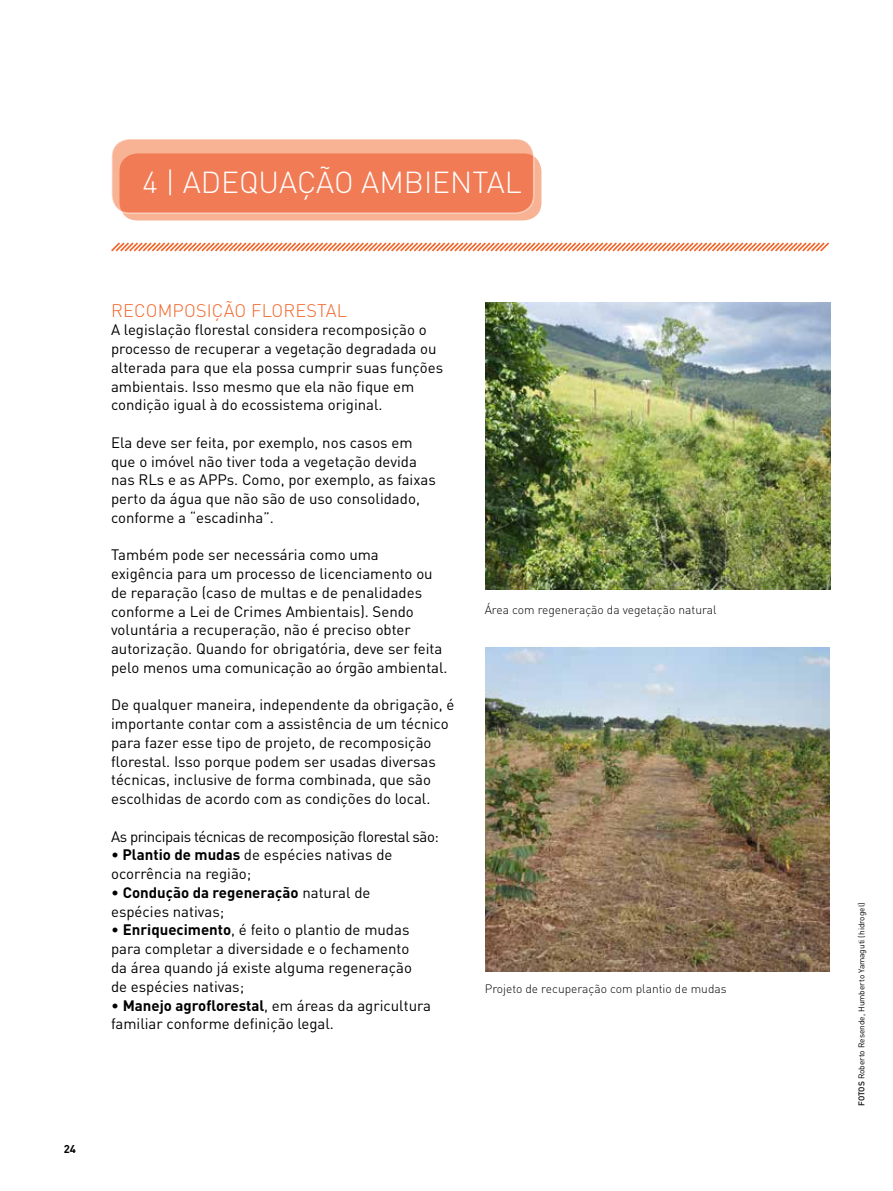
<style>
.page{position:relative;width:893px;height:1191px;background:#fff}
.page>*{position:absolute;margin:0;border:0;box-sizing:border-box;transform-origin:0 0}
.t1{font:300 30px "DIN";color:#fff}
.t2{font:300 18px "DIN";letter-spacing:.01em;color:#f26529}
.t3{font:15px/18.8px "DIN";color:#000}
.t4{font:15px "DIN";letter-spacing:-.03em;color:#000}
.t5{font:300 12px "DIN";color:#000}
.t6{font:700 11.25px "DIN";color:#000}
.t7{font:8.25px "DIN";color:#000}
.s1{font-weight:700}
.s2{font-weight:500}
</style>
<div class="page">
<svg style="left:111px;top:242px;width:718px;height:10px"></svg>
<div style="left:119px;top:153px;width:422px;height:67px;background:#f8b294;border-radius:18px"></div>
<svg style="left:112px;top:139px;width:422px;height:74px;background:#f28561"></svg>
<div style="left:111px;top:138px;width:423px;height:76px;border:2px solid #fff;border-radius:18px"></div>
<img style="left:486px;top:302px;width:344px;height:288px">
<img style="left:486px;top:648px;width:343px;height:323px">
<h1 class="t1" style="left:142px;top:163px;width:363px">4 | Adequação ambiental</h1>
<p class="t2" style="left:111px;top:299px;width:227px">Recomposição flor estal</p>
<p class="t3" style="left:111px;top:320px;width:334px">A legislação florestal considera recomposição o processo de recuperar a vegetação degradada ou alterada para que ela possa cumprir suas funções ambientais. Isso mesmo que ela não fique em condição igual à do ecossistema original.</p>
<p class="t3" style="left:111px;top:433px;width:326px">Ela deve ser feita, por exemplo, nos casos em que o imóvel não tiver toda a vegetação devida nas RLs e as APPs. Como, por exemplo, as faixas perto da água que não são de uso consolidado, conforme a “escadinha”.</p>
<p class="t3" style="left:111px;top:545px;width:338px">Também pode ser necessária como uma<br>exigência para um processo de licenciamento ou de reparação (caso de multas e de penalidades conforme a Lei de Crimes Ambientais). Sendo voluntária a recuperação, não é preciso obter autorização. Quando for obrigatória, deve ser feita pelo menos uma comunicação ao órgão ambiental.</p>
<p class="t3" style="left:111px;top:695px;width:345px">De qualquer maneira, independente da obrigação, é importante contar com a assistência de um técnico para fazer esse tipo de projeto, de recomposição florestal. Isso porque podem ser usadas diversas técnicas, inclusive de forma combinada, que são escolhidas de acordo com as condições do local.</p>
<p class="t4" style="left:111px;top:827px;width:329px">As principais técnicas de recomposição florestal são:</p>
<p class="t3" style="left:111px;top:845px;width:283px">• <span class="s1">Plantio de mudas</span> de espécies nativas de ocorrência na região;</p>
<p class="t3" style="left:111px;top:883px;width:261px">• <span class="s1">Condução da regeneração</span> natural de espécies nativas;</p>
<p class="t3" style="left:111px;top:920px;width:303px">• <span class="s1">Enriquecimento</span>, é feito o plantio de mudas para completar a diversidade e o fechamento da área quando já existe alguma regeneração de espécies nativas;</p>
<p class="t3" style="left:111px;top:995px;width:322px">• <span class="s1">Manejo agroflorestal</span>, em áreas da agricultura familiar conforme definição legal.</p>
<p class="t5" style="left:485px;top:602px;width:233px">Área com regeneração da vegetação natural</p>
<p class="t5" style="left:485px;top:981px;width:243px">Projeto de recuperação com plantio de mudas</p>
<p class="t6" style="left:64px;top:1141px;width:14px">24</p>
<p class="t7" style="left:856px;top:1106px;width:205px;rotate:-90deg"><span class="s2">Fotos</span> Roberto Resende, Humberto Yamaguti (hidrogel)</p>
</div>
